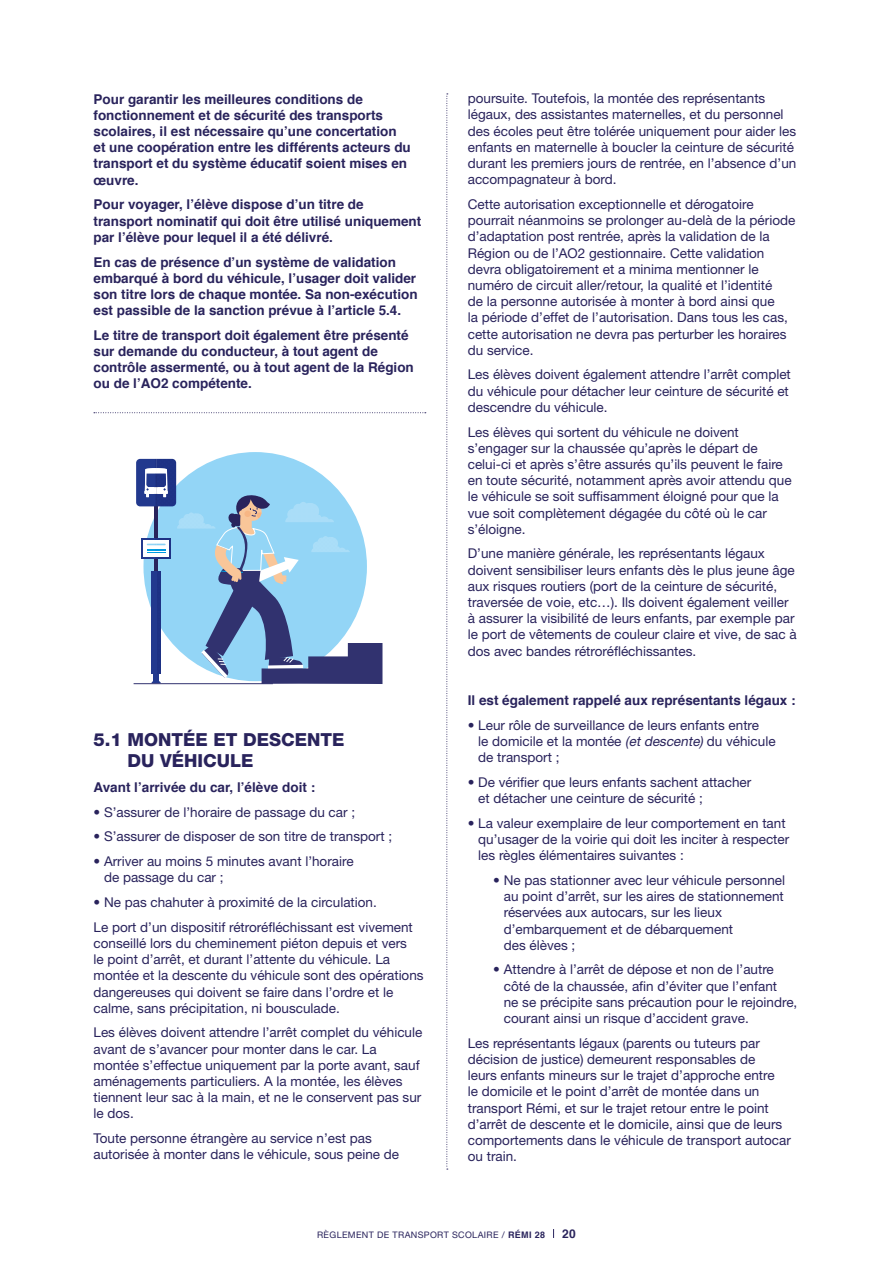
<style>
.page{position:relative;width:893px;height:1263px;background:#fff}
.page>*{position:absolute;margin:0;border:0;box-sizing:border-box;transform-origin:0 0}
.t1{font:800 18px/21.6px "Helvetica Neue LT Std";color:#29235c}
.t2{font:13.5px/16.2px "Helvetica Neue LT Std";color:#29235c}
.t3{font:700 13.5px/16.2px "Helvetica";color:#29235c}
.t4{font:700 12px "Helvetica";color:#29235c}
.t5{font:9px "Helvetica Neue LT Std";letter-spacing:.04em;color:#29235c}
.s1{font-style:italic}
.s2{font-family:"Helvetica";font-weight:700}
</style>
<div class="page">
<svg style="left:94px;top:412px;width:332px;height:1px"></svg>
<svg style="left:446px;top:94px;width:2px;height:1076px"></svg>
<hr style="left:134px;top:683px;width:139px;height:1px;background:#31326f">
<svg style="left:136px;top:459px;width:246px;height:225px"></svg>
<p class="t3" style="left:94px;top:91px;width:319px">Pour garantir les meilleures conditions de fonctionnement et de sécurité des transports scolaires, il est nécessaire qu’une concertation et une coopération entre les différents acteurs du transport et du système éducatif soient mises en œuvre.</p>
<p class="t3" style="left:94px;top:197px;width:329px">Pour voyager, l’élève dispose d’un titre de transport nominatif qui doit être utilisé uniquement par l’élève pour lequel il a été délivré.</p>
<p class="t3" style="left:94px;top:254px;width:326px">En cas de présence d’un système de validation embarqué à bord du véhicule, l’usager doit valider son titre lors de chaque montée. Sa non-exécution est passible de la sanction prévue à l’article 5.4.</p>
<p class="t3" style="left:94px;top:327px;width:322px">Le titre de transport doit également être présenté sur demande du conducteur, à tout agent de contrôle assermenté, ou à tout agent de la Région ou de l’AO2 compétente.</p>
<h1 class="t1" style="left:128px;top:728px;width:218px;text-indent:-34px">5.1 MONTÉE ET DESCENTE<br>DU VÉHICULE</h1>
<p class="t3" style="left:94px;top:779px;width:223px">Avant l’arrivée du car, l’élève doit :</p>
<p class="t2" style="left:94px;top:804px;width:263px">• S’assurer de l’horaire de passage du car ;</p>
<p class="t2" style="left:94px;top:828px;width:300px">• S’assurer de disposer de son titre de transport ;</p>
<p class="t2" style="left:104px;top:853px;width:251px;text-indent:-11px">• Arriver au moins 5 minutes avant l’horaire de passage du car ;</p>
<p class="t2" style="left:94px;top:890px;width:321px;line-height:24.8px">• Ne pas chahuter à proximité de la circulation.<br>Le port d’un dispositif rétroréfléchissant est vivement</p>
<p class="t2" style="left:94px;top:935px;width:332px">conseillé lors du cheminement piéton depuis et vers<br>le point d’arrêt, et durant l’attente du véhicule. La montée et la descente du véhicule sont des opérations dangereuses qui doivent se faire dans l’ordre et le calme, sans précipitation, ni bousculade.</p>
<p class="t2" style="left:94px;top:1024px;width:330px">Les élèves doivent attendre l’arrêt complet du véhicule avant de s’avancer pour monter dans le car. La montée s’effectue uniquement par la porte avant, sauf aménagements particuliers. A la montée, les élèves tiennent leur sac à la main, et ne le conservent pas sur le dos.</p>
<p class="t2" style="left:94px;top:1130px;width:307px">Toute personne étrangère au service n’est pas autorisée à monter dans le véhicule, sous peine de</p>
<p class="t2" style="left:468px;top:90px;width:330px">poursuite. Toutefois, la montée des représentants légaux, des assistantes maternelles, et du personnel des écoles peut être tolérée uniquement pour aider les enfants en maternelle à boucler la ceinture de sécurité durant les premiers jours de rentrée, en l’absence d’un accompagnateur à bord.</p>
<p class="t2" style="left:468px;top:196px;width:329px">Cette autorisation exceptionnelle et dérogatoire pourrait néanmoins se prolonger au-delà de la période d’adaptation post rentrée, après la validation de la Région ou de l’AO2 gestionnaire. Cette validation devra obligatoirement et a minima mentionner le numéro de circuit aller/retour, la qualité et l’identité<br>de la personne autorisée à monter à bord ainsi que<br>la période d’effet de l’autorisation. Dans tous les cas, cette autorisation ne devra pas perturber les horaires du service.</p>
<p class="t2" style="left:468px;top:366px;width:325px">Les élèves doivent également attendre l’arrêt complet du véhicule pour détacher leur ceinture de sécurité et descendre du véhicule.</p>
<p class="t2" style="left:468px;top:423px;width:325px">Les élèves qui sortent du véhicule ne doivent s’engager sur la chaussée qu’après le départ de celui-ci et après s’être assurés qu’ils peuvent le faire en toute sécurité, notamment après avoir attendu que le véhicule se soit suffisamment éloigné pour que la vue soit complètement dégagée du côté où le car s’éloigne.</p>
<p class="t2" style="left:468px;top:545px;width:330px">D’une manière générale, les représentants légaux doivent sensibiliser leurs enfants dès le plus jeune âge aux risques routiers (port de la ceinture de sécurité, traversée de voie, etc…). Ils doivent également veiller à assurer la visibilité de leurs enfants, par exemple par le port de vêtements de couleur claire et vive, de sac à dos avec bandes rétroréfléchissantes.</p>
<p class="t3" style="left:468px;top:692px;width:329px">Il est également rappelé aux représentants légaux :</p>
<p class="t2" style="left:478px;top:717px;width:299px;text-indent:-10px">• Leur rôle de surveillance de leurs enfants entre<br>le domicile et la montée <span class="s1">(et descente)</span> du véhicule de transport ;</p>
<p class="t2" style="left:478px;top:774px;width:275px;text-indent:-11px">• De vérifier que leurs enfants sachent attacher et détacher une ceinture de sécurité ;</p>
<p class="t2" style="left:478px;top:815px;width:313px;text-indent:-11px">• La valeur exemplaire de leur comportement en tant qu’usager de la voirie qui doit les inciter à respecter les règles élémentaires suivantes :</p>
<p class="t2" style="left:504px;top:872px;width:283px;text-indent:-11px">• Ne pas stationner avec leur véhicule personnel au point d’arrêt, sur les aires de stationnement réservées aux autocars, sur les lieux d’embarquement et de débarquement<br>des élèves ;</p>
<p class="t2" style="left:504px;top:961px;width:295px;text-indent:-11px">• Attendre à l’arrêt de dépose et non de l’autre côté de la chaussée, afin d’éviter que l’enfant<br>ne se précipite sans précaution pour le rejoindre, courant ainsi un risque d’accident grave.</p>
<p class="t2" style="left:468px;top:1035px;width:325px">Les représentants légaux (parents ou tuteurs par décision de justice) demeurent responsables de<br>leurs enfants mineurs sur le trajet d’approche entre<br>le domicile et le point d’arrêt de montée dans un transport Rémi, et sur le trajet retour entre le point d’arrêt de descente et le domicile, ainsi que de leurs comportements dans le véhicule de transport autocar ou train.</p>
<p class="t5" style="left:317px;top:1229px;width:230px">RÈGLEMENT DE TRANSPORT SCOLAIRE / <span class="s2">RÉMI 28</span></p>
<p class="t4" style="left:562px;top:1224px;width:15px">20</p>
</div>
